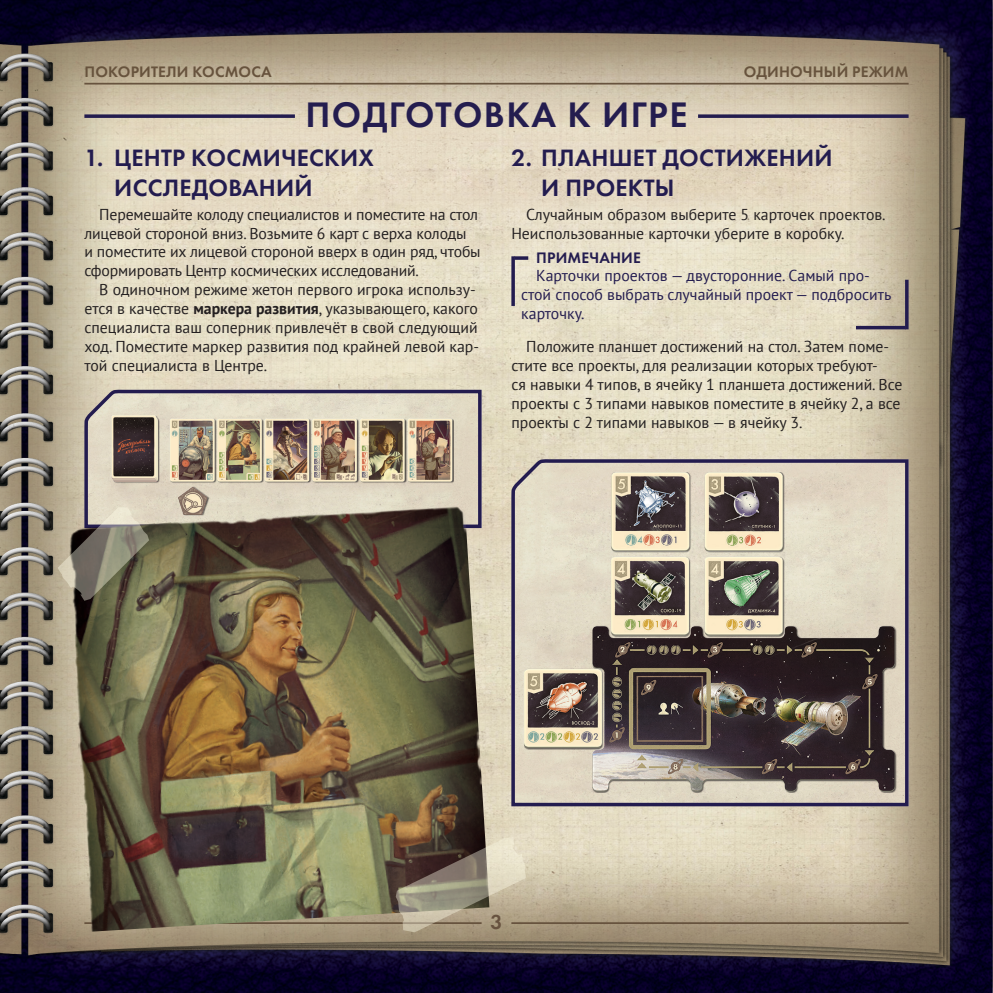
<style>
.page{position:relative;width:993px;height:993px;background:#fff}
.page>*{position:absolute;margin:0;border:0;box-sizing:border-box;transform-origin:0 0}
.t1{font:36.75px "Futura New Demi";letter-spacing:.04em;color:#241d4f}
.t2{font:24.5px/29.4px "Futura New Demi";letter-spacing:.01em;color:#231c4f}
.t3{font:21px "Futura New Demi";color:#67523f}
.t4{font:15.75px/18.9px "PT Sans";color:#231f20}
.t5{font:15.75px/18.9px "PT Sans";color:#231c4f}
.t6{font:15.75px "Futura New Demi";letter-spacing:.01em;color:#67533d}
.t7{font:15.75px "Futura New Demi";letter-spacing:.01em;color:#231c4f}
.s1{font-weight:700}
</style>
<div class="page">
<img style="left:0;top:0;width:992px;height:992px">
<hr style="left:511px;top:921px;width:397px;height:2px;background:#67533e">
<hr style="left:84px;top:83px;width:824px;height:1px;background:#67533e">
<svg style="left:514px;top:256px;width:14px;height:4px"></svg>
<hr style="left:511px;top:256px;width:3px;height:50px;background:#231c4f">
<hr style="left:855px;top:326px;width:50px;height:3px;background:#231c4f">
<svg style="left:904px;top:279px;width:4px;height:50px"></svg>
<svg style="left:84px;top:114px;width:211px;height:4px"></svg>
<svg style="left:697px;top:114px;width:211px;height:4px"></svg>
<svg style="left:83px;top:388px;width:400px;height:116px;background:#c3bcb2"></svg>
<img style="left:65px;top:504px;width:424px;height:427px">
<img style="left:512px;top:457px;width:401px;height:355px">
<img style="left:108px;top:409px;width:348px;height:116px">
<svg style="left:395px;top:837px;width:131px;height:94px;background:#958976"></svg>
<svg style="left:57px;top:507px;width:92px;height:93px;background:#8e8977"></svg>
<p class="t6" style="left:84px;top:62px;width:189px">ПОКОРИТЕЛИ КОСМОСА</p>
<p class="t6" style="left:743px;top:62px;width:166px">ОДИНОЧНЫЙ РЕЖИМ</p>
<p class="t1" style="left:305px;top:92px;width:383px">ПОДГОТОВКА К ИГРЕ</p>
<p class="t2" style="left:114px;top:143px;width:261px;text-indent:-30px">1. ЦЕНТР КОСМИЧЕСКИХ<br>ИССЛЕДОВАНИЙ</p>
<p class="t4" style="left:84px;top:204px;width:397px;text-indent:15px">Перемешайте колоду специалистов и поместите на стол лицевой стороной вниз. Возьмите 6 карт с верха колоды<br>и поместите их лицевой стороной вверх в один ряд, чтобы сформировать Центр космических исследований.</p>
<p class="t4" style="left:84px;top:280px;width:396px;text-indent:15px">В одиночном режиме жетон первого игрока использу&shy;ется в качестве <span class="s1">маркера развития</span>, указывающего, какого специалиста ваш соперник привлечёт в свой следующий ход. Поместите маркер развития под крайней левой кар&shy;той специалиста в Центре.</p>
<p class="t2" style="left:541px;top:143px;width:293px;text-indent:-30px">2. ПЛАНШЕТ ДОСТИЖЕНИЙ<br>И ПРОЕКТЫ</p>
<p class="t4" style="left:511px;top:204px;width:375px;text-indent:15px">Случайным образом выберите 5 карточек проектов.<br>Неиспользованные карточки уберите в коробку.</p>
<p class="t5" style="left:521px;top:265px;width:371px;text-indent:15px">Карточки проектов — двусторонние. Самый про&shy;стой способ выбрать случайный проект — подбросить карточку.</p>
<p class="t7" style="left:536px;top:248px;width:106px">ПРИМЕЧАНИЕ</p>
<p class="t4" style="left:511px;top:336px;width:392px;text-indent:15px">Положите планшет достижений на стол. Затем поме&shy;стите все проекты, для реализации которых требуют-<br>ся навыки 4 типов, в ячейку 1 планшета достижений. Все проекты с 3 типами навыков поместите в ячейку 2, а все проекты с 2 типами навыков — в ячейку 3.</p>
<h3 class="t3" style="left:490px;top:908px;width:13px">3</h3>
</div>
